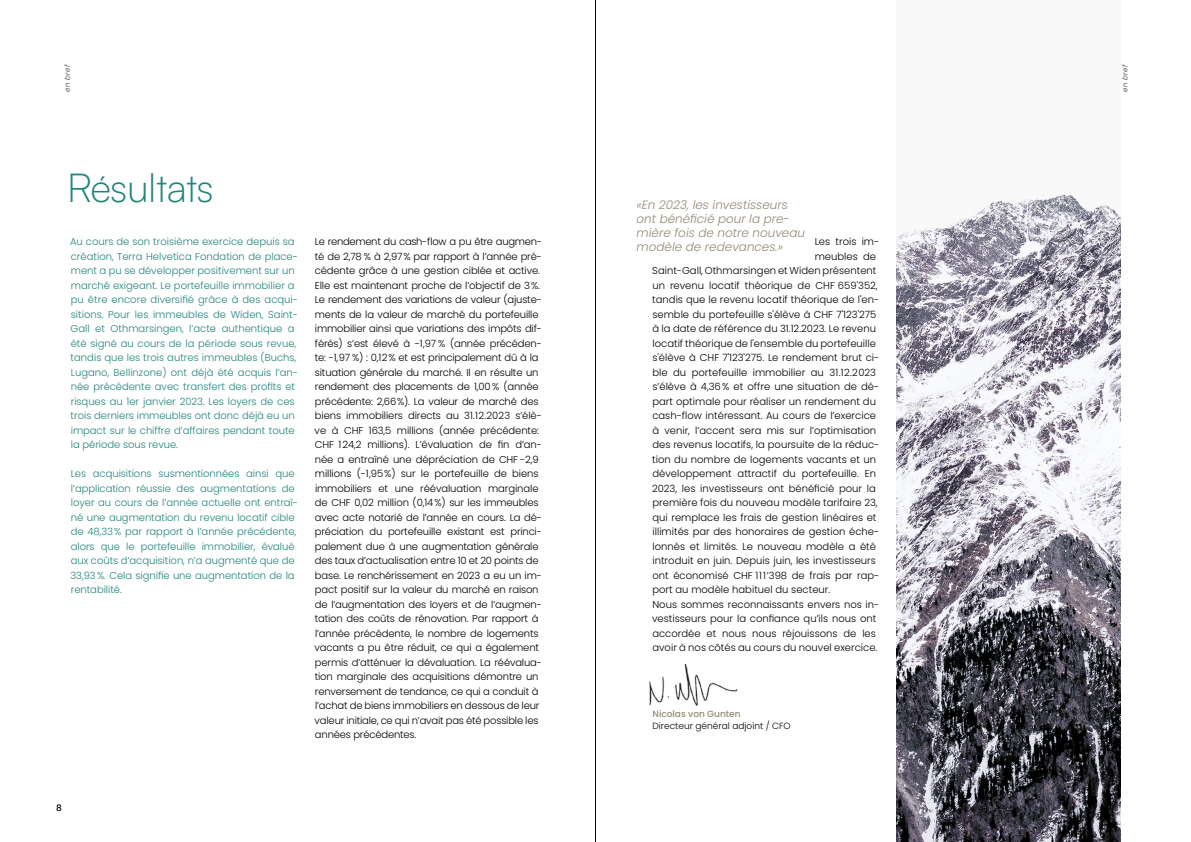
<style>
.page{position:relative;width:1191px;height:842px;background:#fff}
.page>*{position:absolute;margin:0;border:0;box-sizing:border-box;transform-origin:0 0}
.t1{font:300 40px "Satoshi";letter-spacing:-.01em;color:#23847b}
.t2{font:italic 300 12px/14px "Poppins";color:#958975}
.t3{font:300 10px/14.5px "Poppins";letter-spacing:-.01em;color:#000}
.t4{font:300 10px/14.5px "Poppins";letter-spacing:-.005em;color:#23847b}
.t5{font:300 9px "Poppins";color:#000}
.t6{font:500 9px "Poppins";color:#958975}
.t7{font:500 9px "Poppins";color:#000}
.t8{font:italic 300 7px "Poppins";letter-spacing:.04em;color:#323231}
</style>
<div class="page">
<img style="left:896px;top:194px;width:224px;height:648px">
<img style="left:649px;top:664px;width:89px;height:42px">
<hr style="left:595px;top:0;width:1px;height:842px;background:#000">
<p class="t8" style="left:63px;top:92px;width:28px;rotate:-90deg">en bref</p>
<p class="t8" style="left:1121px;top:92px;width:28px;rotate:-90deg">en bref</p>
<h1 class="t1" style="left:67px;top:162px;width:148px">Résultats</h1>
<p class="t4" style="left:70px;top:234px;width:229px">Au cours de son troisième exercice depuis sa création, Terra Helvetica Fondation de place&shy;ment a pu se développer positivement sur un marché exigeant. Le portefeuille immobilier a pu être encore diversifié grâce à des acqui&shy;sitions. Pour les immeubles de Widen, Saint-Gall et Othmarsingen, l’acte authentique a été signé au cours de la période sous revue, tandis que les trois autres immeubles (Buchs, Lugano, Bellinzone) ont déjà été acquis l’an&shy;née précédente avec transfert des profits et risques au 1er janvier 2023. Les loyers de ces trois derniers immeubles ont donc déjà eu un impact sur le chiffre d’affaires pendant toute la période sous revue.</p>
<p class="t4" style="left:70px;top:466px;width:229px">Les acquisitions susmentionnées ainsi que l’application réussie des augmentations de loyer au cours de l’année actuelle ont entraî&shy;né une augmentation du revenu locatif cible de 48,33% par rapport à l’année précédente, alors que le portefeuille immobilier, évalué aux coûts d’acquisition, n’a augmenté que de 33,93%. Cela signifie une augmentation de la rentabilité.</p>
<p class="t3" style="left:315px;top:234px;width:229px">Le rendement du cash-flow a pu être augmen&shy;té de 2,78 % à 2,97% par rapport à l’année pré&shy;cédente grâce à une gestion ciblée et active.<br>Elle est maintenant proche de l’objectif de 3%.<br>Le rendement des variations de valeur (ajuste&shy;ments de la valeur de marché du portefeuille immobilier ainsi que variations des impôts dif&shy;férés) s’est élevé à -1,97 % (année précéden&shy;te: -1,97 %) : 0,12% et est principalement dû à la situation générale du marché. Il en résulte un rendement des placements de 1,00 % (année précédente: 2,66%). La valeur de marché des biens immobiliers directs au 31.12.2023 s’élè&shy;ve à CHF 163,5 millions (année précédente:<br>CHF 124,2 millions). L’évaluation de fin d’an&shy;née a entraîné une dépréciation de CHF -2,9 millions (-1,95%) sur le portefeuille de biens immobiliers et une réévaluation marginale de CHF 0,02 million (0,14%) sur les immeubles avec acte notarié de l’année en cours. La dé&shy;préciation du portefeuille existant est princi&shy;palement due à une augmentation générale des taux d’actualisation entre 10 et 20 points de base. Le renchérissement en 2023 a eu un im&shy;pact positif sur la valeur du marché en raison de l’augmentation des loyers et de l’augmen&shy;tation des coûts de rénovation. Par rapport à l’année précédente, le nombre de logements vacants a pu être réduit, ce qui a également permis d’atténuer la dévaluation. La réévalua&shy;tion marginale des acquisitions démontre un renversement de tendance, ce qui a conduit à l’achat de biens immobiliers en dessous de leur valeur initiale, ce qui n’avait pas été possible les années précédentes.</p>
<p class="t7" style="left:56px;top:802px;width:7px">8</p>
<p class="t2" style="left:636px;top:198px;width:170px">«En 2023, les investisseurs ont bénéficié pour la pre&shy;mière fois de notre nouveau modèle de redevances.»</p>
<p class="t3" style="left:814px;top:234px;width:66px">Les trois im-</p>
<p class="t3" style="left:814px;top:249px;width:63px">meubles de</p>
<p class="t3" style="left:652px;top:263px;width:226px">Saint-Gall, Othmarsingen et Widen présentent</p>
<p class="t3" style="left:652px;top:278px;width:227px">un revenu locatif théorique de CHF 659'352,</p>
<p class="t3" style="left:652px;top:292px;width:229px">tandis que le revenu locatif théorique de l'en-</p>
<p class="t3" style="left:652px;top:307px;width:225px">semble du portefeuille s'élève à CHF 7'123'275</p>
<p class="t3" style="left:652px;top:321px;width:225px">à la date de référence du 31.12.2023. Le revenu</p>
<p class="t3" style="left:652px;top:336px;width:225px">locatif théorique de l'ensemble du portefeuille</p>
<p class="t3" style="left:652px;top:350px;width:228px">s'élève à CHF 7'123'275. Le rendement brut ci-</p>
<p class="t3" style="left:652px;top:365px;width:225px">ble du portefeuille immobilier au 31.12.2023</p>
<p class="t3" style="left:652px;top:379px;width:228px">s’élève à 4,36% et offre une situation de dé-</p>
<p class="t3" style="left:652px;top:394px;width:225px">part optimale pour réaliser un rendement du</p>
<p class="t3" style="left:652px;top:408px;width:225px">cash-flow intéressant. Au cours de l’exercice</p>
<p class="t3" style="left:652px;top:423px;width:225px">à venir, l’accent sera mis sur l’optimisation</p>
<p class="t3" style="left:652px;top:437px;width:228px">des revenus locatifs, la poursuite de la réduc-</p>
<p class="t3" style="left:652px;top:452px;width:225px">tion du nombre de logements vacants et un</p>
<p class="t3" style="left:652px;top:466px;width:225px">développement attractif du portefeuille. En</p>
<p class="t3" style="left:652px;top:481px;width:225px">2023, les investisseurs ont bénéficié pour la</p>
<p class="t3" style="left:652px;top:495px;width:227px">première fois du nouveau modèle tarifaire 23,</p>
<p class="t3" style="left:652px;top:510px;width:226px">qui remplace les frais de gestion linéaires et</p>
<p class="t3" style="left:652px;top:524px;width:228px">illimités par des honoraires de gestion éche-</p>
<p class="t3" style="left:652px;top:539px;width:225px">lonnés et limités. Le nouveau modèle a été</p>
<p class="t3" style="left:652px;top:553px;width:225px">introduit en juin. Depuis juin, les investisseurs</p>
<p class="t3" style="left:652px;top:568px;width:228px">ont économisé CHF 111’398 de frais par rap-</p>
<p class="t3" style="left:652px;top:582px;width:179px">port au modèle habituel du secteur.</p>
<p class="t3" style="left:652px;top:597px;width:228px">Nous sommes reconnaissants envers nos in-</p>
<p class="t3" style="left:652px;top:611px;width:226px">vestisseurs pour la confiance qu’ils nous ont</p>
<p class="t3" style="left:652px;top:626px;width:225px">accordée et nous nous réjouissons de les</p>
<p class="t3" style="left:652px;top:640px;width:226px">avoir à nos côtés au cours du nouvel exercice.</p>
<p class="t6" style="left:652px;top:708px;width:90px">Nicolas von Gunten</p>
<p class="t5" style="left:652px;top:720px;width:140px">Directeur général adjoint / CFO</p>
</div>
